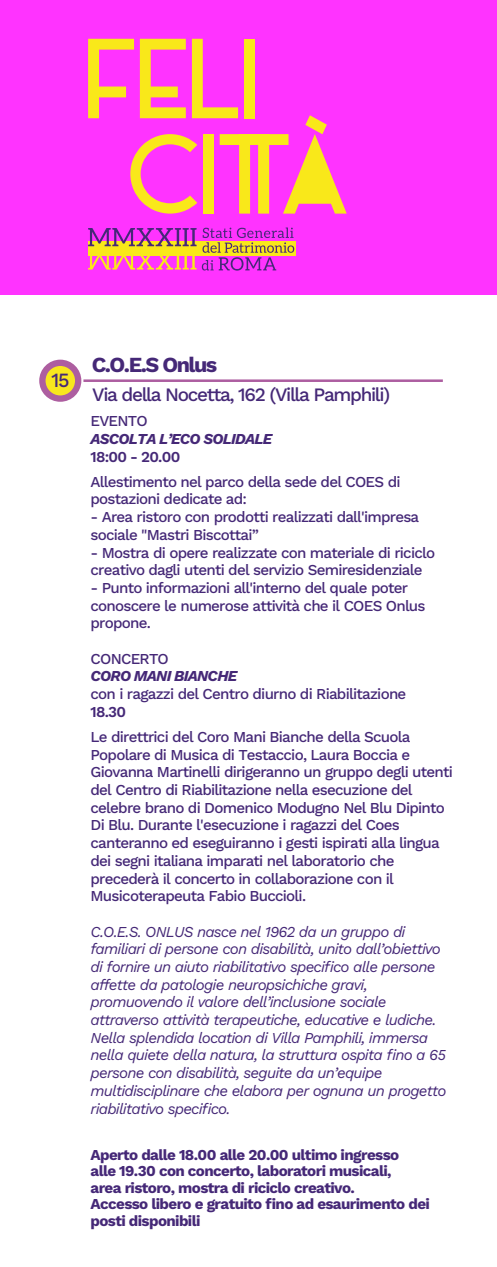
<style>
.page{position:relative;width:497px;height:1267px;background:#fff}
.page>*{position:absolute;margin:0;border:0;box-sizing:border-box;transform-origin:0 0}
.t1{font:700 21.48px "Work Sans";letter-spacing:-.07em;color:#452877}
.t2{font:500 20.2px "Work Sans";color:#452877}
.t3{font:500 18.92px "Work Sans";letter-spacing:-.07em;color:#452877}
.t4{font:500 15.16px/17.7px "Work Sans";letter-spacing:-.05em;color:#452877}
.t5{font:italic 15.16px/17.7px "Work Sans";letter-spacing:-.05em;color:#452877}
.t6{font:700 15.16px/16.4px "Work Sans";letter-spacing:-.04em;color:#452877}
.t7{font:italic 700 15.16px "Work Sans";letter-spacing:-.05em;color:#452877}
.t8{font:600 15.16px "Work Sans";letter-spacing:-.05em;color:#452877}
</style>
<div class="page">
<div style="left:0;top:0;width:497px;height:294px;background:#f3f"></div>
<svg style="left:88px;top:39px;width:259px;height:174px"></svg>
<svg style="left:88px;top:227px;width:206px;height:43px"></svg>
<hr style="left:83px;top:379px;width:360px;height:3px;background:#ad5ea0">
<svg style="left:42px;top:363px;width:36px;height:35px"></svg>
<div style="left:39px;top:359px;width:42px;height:42px;border:6px solid #ad5ea0;border-radius:50%"></div>
<h2 class="t2" style="left:52px;top:364px;width:19px">15</h2>
<h1 class="t1" style="left:92px;top:348px;width:127px">C.O.E.S Onlus</h1>
<p class="t3" style="left:92px;top:380px;width:299px">Via della Nocetta, 162 (Villa Pamphili)</p>
<p class="t4" style="left:91px;top:411px;width:59px">EVENTO</p>
<p class="t7" style="left:91px;top:427px;width:183px">ASCOLTA L’ECO SOLIDALE</p>
<p class="t8" style="left:91px;top:445px;width:91px">18:00 - 20.00</p>
<p class="t4" style="left:91px;top:472px;width:311px">Allestimento nel parco della sede del COES di postazioni dedicate ad:</p>
<p class="t4" style="left:91px;top:507px;width:330px">- Area ristoro con prodotti realizzati dall'impresa sociale "Mastri Biscottai”</p>
<p class="t4" style="left:91px;top:543px;width:346px">- Mostra di opere realizzate con materiale di riciclo creativo dagli utenti del servizio Semiresidenziale</p>
<p class="t4" style="left:91px;top:578px;width:336px">- Punto informazioni all'interno del quale poter conoscere le numerose attività che il COES Onlus propone.</p>
<p class="t4" style="left:91px;top:649px;width:80px">CONCERTO</p>
<p class="t7" style="left:91px;top:664px;width:148px">CORO MANI BIANCHE</p>
<p class="t4" style="left:91px;top:684px;width:317px">con i ragazzi del Centro diurno di Riabilitazione</p>
<p class="t8" style="left:91px;top:700px;width:37px">18.30</p>
<p class="t4" style="left:91px;top:727px;width:364px">Le direttrici del Coro Mani Bianche della Scuola Popolare di Musica di Testaccio, Laura Boccia e Giovanna Martinelli dirigeranno un gruppo degli utenti del Centro di Riabilitazione nella esecuzione del celebre brano di Domenico Modugno Nel Blu Dipinto Di Blu. Durante l'esecuzione i ragazzi del Coes canteranno ed eseguiranno i gesti ispirati alla lingua dei segni italiana imparati nel laboratorio che precederà il concerto in collaborazione con il Musicoterapeuta Fabio Buccioli.</p>
<p class="t5" style="left:91px;top:921px;width:357px">C.O.E.S. ONLUS nasce nel 1962 da un gruppo di familiari di persone con disabilità, unito dall’obiettivo di fornire un aiuto riabilitativo specifico alle persone affette da patologie neuropsichiche gravi, promuovendo il valore dell’inclusione sociale attraverso attività terapeutiche, educative e ludiche.<br>Nella splendida location di Villa Pamphili, immersa nella quiete della natura, la struttura ospita fino a 65 persone con disabilità, seguite da un’equipe multidisciplinare che elabora per ognuna un progetto riabilitativo specifico.</p>
<p class="t6" style="left:91px;top:1145px;width:341px">Aperto dalle 18.00 alle 20.00 ultimo ingresso<br>alle 19.30 con concerto, laboratori musicali,<br>area ristoro, mostra di riciclo creativo.<br>Accesso libero e gratuito fino ad esaurimento dei posti disponibili</p>
</div>
